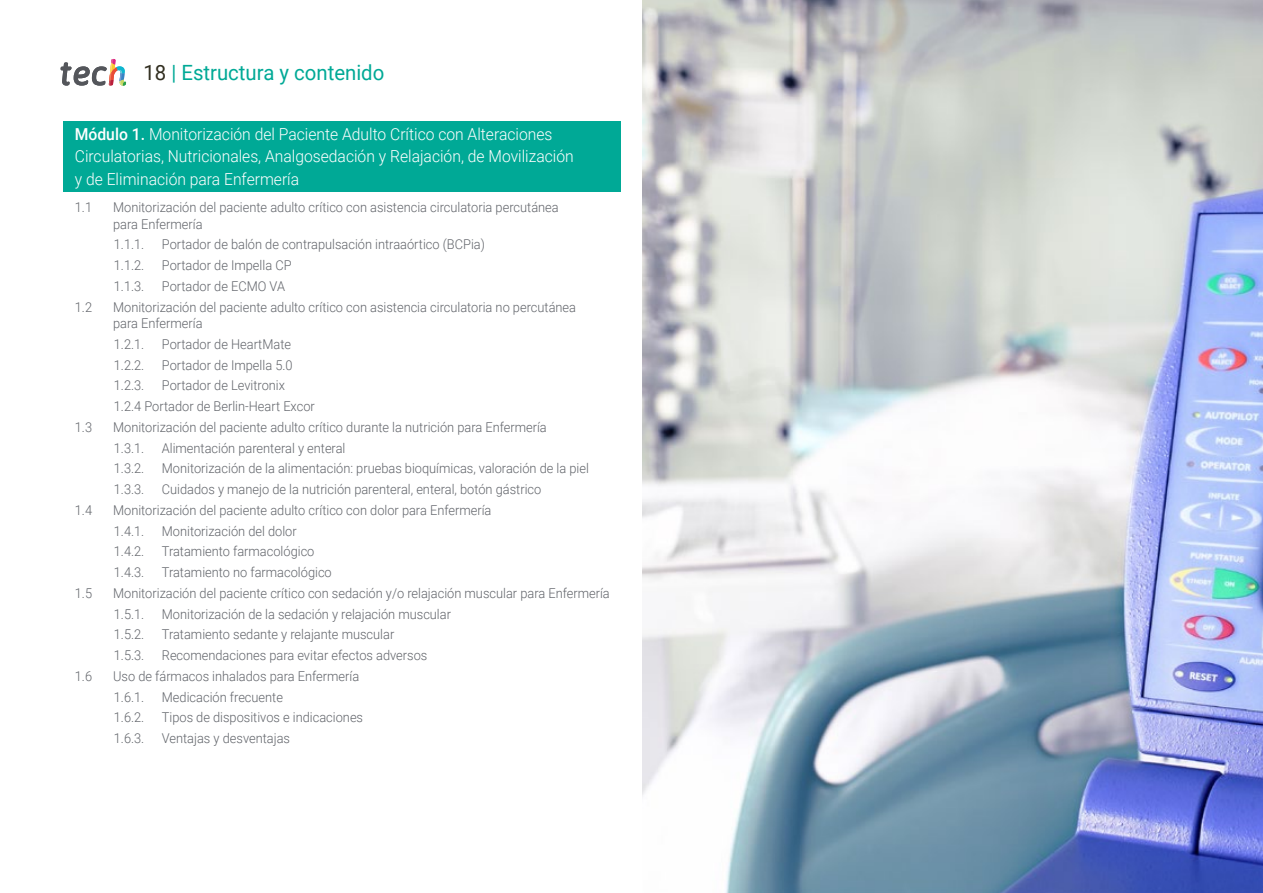
<style>
.page{position:relative;width:1263px;height:893px;background:#fff}
.page>*{position:absolute;margin:0;border:0;box-sizing:border-box;transform-origin:0 0}
.t1{font:21px "Roboto";color:#00a996}
.t2{font:300 16.5px/22.5px "Roboto";color:#fff;scale:.95 1}
.t3{font:300 13.5px/20.7px "Roboto";color:#61646a;scale:.95 1}
.s1{color:#312e20}
.s2{font-weight:500}
</style>
<div class="page">
<div style="left:64px;top:121px;width:557px;height:70px;background:#00a996"></div>
<img style="left:642px;top:0;width:621px;height:893px">
<svg style="left:61px;top:59px;width:65px;height:27px"></svg>
<h1 class="t1" style="left:144px;top:57px;width:242px"><span class="s1">18</span> | Estructura y contenido</h1>
<p class="t2" style="left:75px;top:122px;width:527px"><span class="s2">Módulo 1.</span> Monitorización del Paciente Adulto Crítico con Alteraciones<br>Circulatorias, Nutricionales, Analgosedación y Relajación, de Movilización y de Eliminación para Enfermería</p>
<p class="t3" style="left:75px;top:196px;width:20px">1.1</p>
<p class="t3" style="left:113px;top:199px;width:471px;line-height:16.5px">Monitorización del paciente adulto crítico con asistencia circulatoria percutánea para Enfermería</p>
<p class="t3" style="left:114px;top:234px;width:34px">1.1.1.</p>
<p class="t3" style="left:162px;top:234px;width:342px">Portador de balón de contrapulsación intraaórtico (BCPia)</p>
<p class="t3" style="left:114px;top:254px;width:34px">1.1.2.</p>
<p class="t3" style="left:162px;top:254px;width:138px">Portador de Impella CP</p>
<p class="t3" style="left:114px;top:275px;width:34px">1.1.3.</p>
<p class="t3" style="left:162px;top:275px;width:131px">Portador de ECMO VA</p>
<p class="t3" style="left:75px;top:296px;width:20px">1.2</p>
<p class="t3" style="left:113px;top:298px;width:489px;line-height:16.5px">Monitorización del paciente adulto crítico con asistencia circulatoria no percutánea para Enfermería</p>
<p class="t3" style="left:114px;top:333px;width:34px">1.2.1.</p>
<p class="t3" style="left:162px;top:333px;width:138px">Portador de HeartMate</p>
<p class="t3" style="left:114px;top:354px;width:34px">1.2.2.</p>
<p class="t3" style="left:162px;top:354px;width:139px">Portador de Impella 5.0</p>
<p class="t3" style="left:114px;top:375px;width:34px">1.2.3.</p>
<p class="t3" style="left:114px;top:375px;width:213px;text-indent:48px">Portador de Levitronix<br>1.2.4 Portador de Berlin-Heart Excor</p>
<p class="t3" style="left:75px;top:416px;width:20px">1.3</p>
<p class="t3" style="left:113px;top:416px;width:458px">Monitorización del paciente adulto crítico durante la nutrición para Enfermería<br>1.3.1.</p>
<p class="t3" style="left:162px;top:437px;width:195px">Alimentación parenteral y enteral</p>
<p class="t3" style="left:114px;top:458px;width:34px">1.3.2.</p>
<p class="t3" style="left:162px;top:458px;width:451px">Monitorización de la alimentación: pruebas bioquímicas, valoración de la piel</p>
<p class="t3" style="left:114px;top:478px;width:34px">1.3.3.</p>
<p class="t3" style="left:162px;top:478px;width:401px">Cuidados y manejo de la nutrición parenteral, enteral, botón gástrico</p>
<p class="t3" style="left:75px;top:499px;width:20px">1.4</p>
<p class="t3" style="left:113px;top:499px;width:400px">Monitorización del paciente adulto crítico con dolor para Enfermería<br>1.4.1.</p>
<p class="t3" style="left:162px;top:520px;width:144px">Monitorización del dolor</p>
<p class="t3" style="left:114px;top:541px;width:34px">1.4.2.</p>
<p class="t3" style="left:162px;top:541px;width:162px">Tratamiento farmacológico</p>
<p class="t3" style="left:114px;top:561px;width:34px">1.4.3.</p>
<p class="t3" style="left:162px;top:561px;width:180px">Tratamiento no farmacológico</p>
<p class="t3" style="left:75px;top:582px;width:20px">1.5</p>
<p class="t3" style="left:113px;top:582px;width:524px">Monitorización del paciente crítico con sedación y/o relajación muscular para Enfermería<br>1.5.1.</p>
<p class="t3" style="left:162px;top:603px;width:306px">Monitorización de la sedación y relajación muscular</p>
<p class="t3" style="left:114px;top:624px;width:34px">1.5.2.</p>
<p class="t3" style="left:162px;top:624px;width:246px">Tratamiento sedante y relajante muscular</p>
<p class="t3" style="left:114px;top:644px;width:34px">1.5.3.</p>
<p class="t3" style="left:162px;top:644px;width:281px">Recomendaciones para evitar efectos adversos</p>
<p class="t3" style="left:75px;top:665px;width:20px">1.6</p>
<p class="t3" style="left:113px;top:665px;width:261px">Uso de fármacos inhalados para Enfermería<br>1.6.1.</p>
<p class="t3" style="left:162px;top:686px;width:129px">Medicación frecuente</p>
<p class="t3" style="left:114px;top:707px;width:34px">1.6.2.</p>
<p class="t3" style="left:162px;top:707px;width:213px">Tipos de dispositivos e indicaciones</p>
<p class="t3" style="left:114px;top:727px;width:34px">1.6.3.</p>
<p class="t3" style="left:162px;top:727px;width:136px">Ventajas y desventajas</p>
</div>
